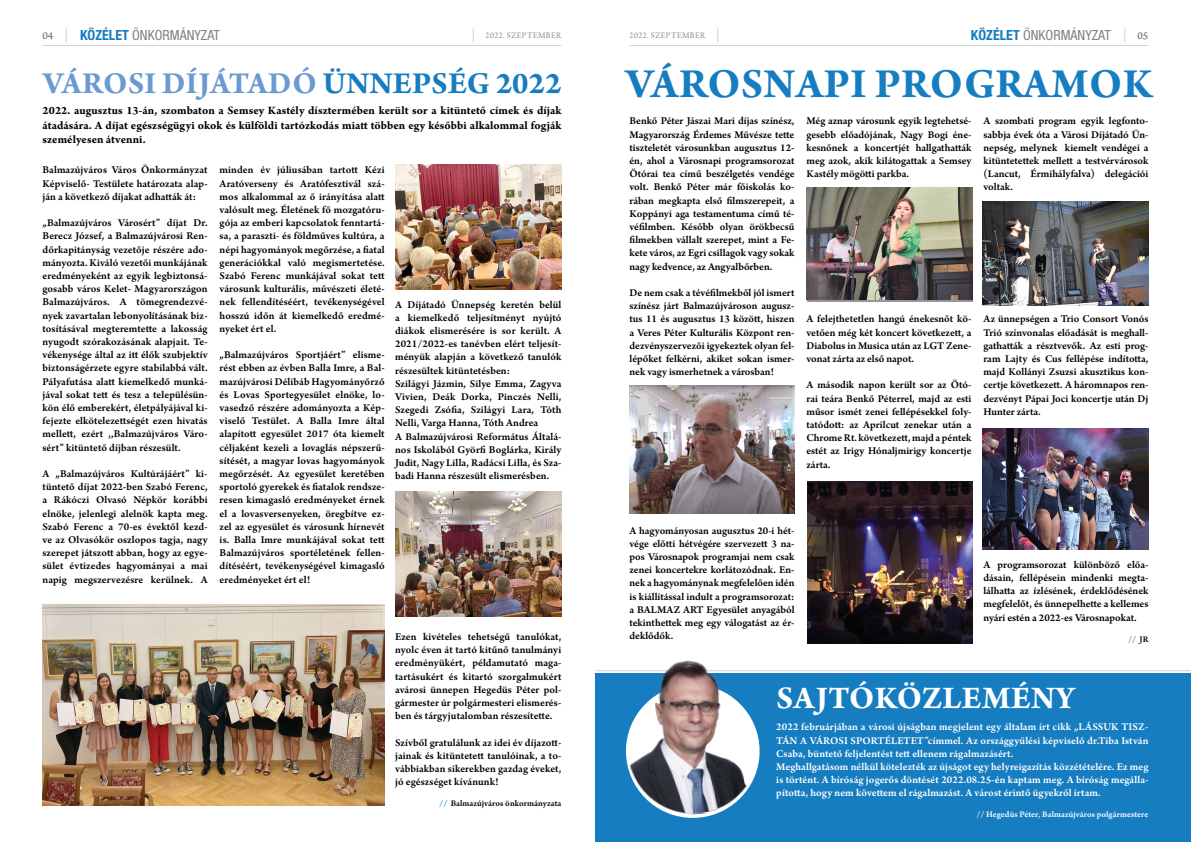
<style>
.page{position:relative;width:1191px;height:842px;background:#fff}
.page>*{position:absolute;margin:0;border:0;box-sizing:border-box;transform-origin:0 0}
.t1{font:700 43.9px "Arno Pro";letter-spacing:.01em;color:#167dc1}
.t2{font:700 33.4px "Arno Pro";color:#fff}
.t3{font:700 32.3px "Arno Pro";letter-spacing:.01em;color:#6b9ad1}
.t4{font:condensed 14px "Helvetica Neue LT Pro";color:#808285}
.t5{font:700 condensed 14px "Helvetica Neue LT Pro";color:#167dc1}
.t6{font:700 12px/14.4px "Arno Pro";letter-spacing:.01em;color:#000;text-align:justify}
.t7{font:600 11px/13.2px "Arno Pro";letter-spacing:.005em;color:#000;text-align:justify}
.t8{font:600 11px/13.2px "Arno Pro";letter-spacing:.005em;color:#fff}
.t9{font:11px "Arno Pro Caption";color:#6d6e71}
.t10{font:600 9px "Arno Pro";letter-spacing:.005em;color:#fff}
.t11{font:9px "Arno Pro Light Display";letter-spacing:.06em;color:#6d6e71}
.t12{font:600 9px "Arno Pro";letter-spacing:.005em;color:#000}
.t13{font:700 9px "Arno Pro";color:#167dc1}
.s1{font-weight:700;color:#167dc1}
.s2{color:#167dc1}
.s3{font-weight:600;color:#000}
.s4{font-weight:700}
</style>
<div class="page">
<hr style="left:43px;top:45px;width:518px;height:1px;background:#d1d3d4">
<hr style="left:629px;top:45px;width:519px;height:1px;background:#d1d3d4">
<svg style="left:66px;top:28px;width:1px;height:14px"></svg>
<svg style="left:717px;top:28px;width:1px;height:14px"></svg>
<svg style="left:473px;top:28px;width:1px;height:14px"></svg>
<svg style="left:1124px;top:28px;width:1px;height:14px"></svg>
<img style="left:806px;top:187px;width:166px;height:113px">
<img style="left:982px;top:201px;width:166px;height:104px">
<img style="left:982px;top:429px;width:166px;height:121px">
<img style="left:807px;top:482px;width:165px;height:161px">
<img style="left:629px;top:386px;width:165px;height:128px">
<div style="left:595px;top:673px;width:596px;height:169px;background:#167dc1"></div>
<hr style="left:595px;top:670px;width:596px;height:1px;background:#d1d3d4">
<svg style="left:748px;top:713px;width:12px;height:76px"></svg>
<img style="left:624px;top:660px;width:124px;height:158px">
<img style="left:43px;top:604px;width:342px;height:202px">
<img style="left:395px;top:164px;width:166px;height:125px">
<img style="left:395px;top:492px;width:166px;height:125px">
<p class="t9" style="left:42px;top:29px;width:12px">04</p>
<p class="t5" style="left:80px;top:26px;width:23px">KÖZÉLE</p>
<p class="t4" style="left:122px;top:27px;width:99px"><span class="s1">T</span> ÖNKORMÁNYZAT</p>
<p class="t11" style="left:485px;top:30px;width:77px">2022. SZEPTEMBER</p>
<p class="t11" style="left:629px;top:30px;width:77px">2022. SZEPTEMBER</p>
<p class="t5" style="left:971px;top:26px;width:23px">KÖZÉLE</p>
<p class="t4" style="left:1013px;top:27px;width:99px"><span class="s1">T</span> ÖNKORMÁNYZAT</p>
<p class="t9" style="left:1137px;top:29px;width:12px">05</p>
<h1 class="t1" style="left:625px;top:58px;width:528px">Városnapi programok</h1>
<p class="t7" style="left:629px;top:115px;width:166px">Benkő Péter Jászai Mari díjas színész, Magyarország Érdemes Művésze tette tiszteletét városunkban augusztus 12- én, ahol a Városnapi programsorozat Ötórai tea című beszélgetés vendége volt. Benkő Péter már főiskolás ko&shy;rában megkapta első filmszerepeit, a Koppányi aga testamentuma című té&shy;véfilmben. Később olyan örökbecsű filmekben vállalt szerepet, mint a Fe&shy;kete város, az Egri csillagok vagy sokak nagy kedvence, az Angyalbőrben.</p>
<p class="t7" style="left:629px;top:287px;width:166px">De nem csak a tévéfilmekből jól ismert színész járt Balmazújvároson augusz&shy;tus 11 és augusztus 13 között, hiszen a Veres Péter Kulturális Központ ren&shy;dezvényszervezői igyekeztek olyan fel&shy;lépőket felkérni, akiket sokan ismer&shy;nek vagy ismerhetnek a városban!</p>
<h3 class="t3" style="left:43px;top:64px;width:520px">Városi Díjátad ó <span class="s2">Ünnepség 2022</span></h3>
<p class="t6" style="left:43px;top:104px;width:521px">2022. augusztus 13-án, szombaton a Semsey Kastély dísztermében került sor a kitüntető címek és díjak átadására. A díjat egészségügyi okok és külföldi tartózkodás miatt többen egy későbbi alkalommal fogják személyesen átvenni.</p>
<p class="t7" style="left:806px;top:115px;width:166px">Még aznap városunk egyik legtehetsé&shy;gesebb előadójának, Nagy Bogi éne&shy;kesnőnek a koncertjét hallgathatták meg azok, akik kilátogattak a Semsey Kastély mögötti parkba.</p>
<p class="t7" style="left:983px;top:115px;width:166px">A szombati program egyik legfonto&shy;sabbja évek óta a Városi Díjátadó Ün&shy;nepség, melynek kiemelt vendégei a kitüntetettek mellett a testvérvárosok (Lancut, Érmihályfalva) delegációi voltak.</p>
<p class="t7" style="left:43px;top:164px;width:167px">Balmazújváros Város Önkormányzat Képviselő- Testülete határozata alap&shy;ján a következő díjakat adhatták át:</p>
<p class="t7" style="left:43px;top:217px;width:167px">„Balmazújváros Városért” díjat Dr.<br>Berecz József, a Balmazújvárosi Ren&shy;dőrkapitányság vezetője részére ado&shy;mányozta. Kiváló vezetői munkájának eredményeként az egyik legbiztonsá&shy;gosabb város Kelet- Magyarországon Balmazújváros. A tömegrendezvé&shy;nyek zavartalan lebonyolításának biz&shy;tosításával megteremtette a lakosság nyugodt szórakozásának alapjait. Te&shy;vékenysége által az itt élők szubjektív biztonságérzete egyre stabilabbá vált.<br>Pályafutása alatt kiemelkedő munká&shy;jával sokat tett és tesz a településün&shy;kön élő emberekért, életpályájával ki&shy;fejezte elkötelezettségét ezen hivatás mellett, ezért ,,Balmazújváros Váro&shy;sért” kitüntető díjban részesült.</p>
<p class="t7" style="left:43px;top:468px;width:167px">A „Balmazújváros Kultúrájáért” ki&shy;tüntető díjat 2022-ben Szabó Ferenc, a Rákóczi Olvasó Népkör korábbi elnöke, jelenlegi alelnök kapta meg.<br>Szabó Ferenc a 70-es évektől kezd&shy;ve az Olvasókör oszlopos tagja, nagy szerepet játszott abban, hogy az egye&shy;sület évtizedes hagyományai a mai napig megszervezésre kerülnek. A</p>
<p class="t7" style="left:220px;top:164px;width:167px">minden év júliusában tartott Kézi Aratóverseny és Aratófesztivál szá&shy;mos alkalommal az ő irányítása alatt valósult meg. Életének fő mozgatóru&shy;gója az emberi kapcsolatok fenntartá&shy;sa, a paraszti- és földműves kultúra, a népi hagyományok megőrzése, a fiatal generációkkal való megismertetése.<br>Szabó Ferenc munkájával sokat tett városunk kulturális, művészeti életé&shy;nek fellendítéséért, tevékenységével hosszú időn át kiemelkedő eredmé&shy;nyeket ért el.</p>
<p class="t7" style="left:220px;top:349px;width:167px">„Balmazújváros Sportjáért” elisme&shy;rést ebben az évben Balla Imre, a Bal&shy;mazújvárosi Délibáb Hagyományőrző és Lovas Sportegyesület elnöke, lo&shy;vasedző részére adományozta a Kép&shy;viselő Testület. A Balla Imre által alapított egyesület 2017 óta kiemelt céljaként kezeli a lovaglás népszerű&shy;sítését, a magyar lovas hagyományok megőrzését. Az egyesület keretében sportoló gyerekek és fiatalok rendsze&shy;resen kimagasló eredményeket érnek el a lovasversenyeken, öregbítve ez&shy;zel az egyesület és városunk hírnevét is. Balla Imre munkájával sokat tett Balmazújváros sportéletének fellen&shy;dítéséért, tevékenységével kimagasló eredményeket ért el!</p>
<p class="t7" style="left:395px;top:298px;width:168px;text-align:left">A Díjátadó Ünnepség keretén belül a kiemelkedő teljesítményt nyújtó diákok elismerésére is sor került. A 2021/2022-es tanévben elért teljesít&shy;ményük alapján a következő tanulók részesültek kitüntetésben:<br>Szilágyi Jázmin, Silye Emma, Zagyva Vivien, Deák Dorka, Pinczés Nelli, Szegedi Zsófia, Szilágyi Lara, Tóth Nelli, Varga Hanna, Tóth Andrea<br>A Balmazújvárosi Református Általá&shy;nos Iskolából Györfi Boglárka, Király Judit, Nagy Lilla, Radácsi Lilla, és Sza&shy;badi Hanna részesült elismerésben.</p>
<p class="t7" style="left:806px;top:313px;width:166px">A felejthetetlen hangú énekesnőt kö&shy;vetően még két koncert következett, a Diabolus in Musica után az LGT Zene&shy;vonat zárta az első napot.</p>
<p class="t7" style="left:806px;top:379px;width:166px">A második napon került sor az Ötó&shy;rai teára Benkő Péterrel, majd az esti műsor ismét zenei fellépésekkel foly&shy;tatódott: az Aprilcut zenekar után a Chrome Rt. következett, majd a péntek estét az Irigy Hónaljmirigy koncertje zárta.</p>
<p class="t7" style="left:983px;top:313px;width:166px">Az ünnepségen a Trio Consort Vonós Trió színvonalas előadását is meghall&shy;gathatták a résztvevők. Az esti prog&shy;ram Lajty és Cus fellépése indította, majd Kollányi Zsuzsi akusztikus kon&shy;certje következett. A háromnapos ren&shy;dezvényt Pápai Joci koncertje után Dj Hunter zárta.</p>
<p class="t7" style="left:629px;top:524px;width:166px">A hagyományosan augusztus 20-i hét&shy;vége előtti hétvégére szervezett 3 na&shy;pos Városnapok programjai nem csak zenei koncertekre korlátozódnak. En&shy;nek a hagyománynak megfelelően idén is kiállítással indult a programsorozat: a BALMAZ ART Egyesület anyagából tekinthettek meg egy válogatást az ér&shy;deklődők.</p>
<p class="t7" style="left:983px;top:558px;width:166px">A programsorozat különböző előa&shy;dásain, fellépésein mindenki megta&shy;lálhatta az ízlésének, érdeklődésének megfelelőt, és ünnepelhette a kellemes nyári estén a 2022-es Városnapokat.</p>
<p class="t13" style="left:1128px;top:634px;width:22px">// <span class="s3">JR</span></p>
<p class="t7" style="left:395px;top:631px;width:168px">Ezen kivételes tehetségű tanulókat, nyolc éven át tartó kitűnő tanulmányi eredményükért, példamutató maga&shy;tartásukért és kitartó szorgalmukért avárosi ünnepen Hegedüs Péter pol&shy;gármester úr polgármesteri elismerés&shy;ben és tárgyjutalomban részesítette.</p>
<p class="t7" style="left:395px;top:736px;width:168px">Szívből gratulálunk az idei év díjazott&shy;jainak és kitüntetett tanulóinak, a to&shy;vábbiakban sikerekben gazdag éveket, jó egészséget kívánunk!</p>
<p class="t12" style="left:439px;top:798px;width:124px"><span class="s1">//</span> Balmazújváros önkormányzata</p>
<h2 class="t2" style="left:776px;top:679px;width:97px">SAJTÓKÖZLEMÉN</h2>
<h2 class="t2" style="left:1055px;top:679px;width:21px">y</h2>
<p class="t8" style="left:776px;top:721px;width:374px">2022 februárjában a városi újságban megjelent egy általam írt cikk „LÁSSUK TISZ-TÁN A VÁROSI SPORTÉLETET”címmel. Az országgyűlési képviselő dr.Tiba István Csaba, büntető feljelentést tett ellenem rágalmazásért.<br>Meghallgatásom nélkül kötelezték az újságot egy helyreigazítás közzétételére. Ez meg is történt. A bíróság jogerős döntését 2022.08.25-én kaptam meg. A bíróság megálla&shy;pította, hogy nem követtem el rágalmazást. A várost érintő ügyekről írtam.</p>
<p class="t10" style="left:976px;top:809px;width:174px"><span class="s4">//</span> Hegedüs Péter, Balmazújváros polgármestere</p>
</div>
